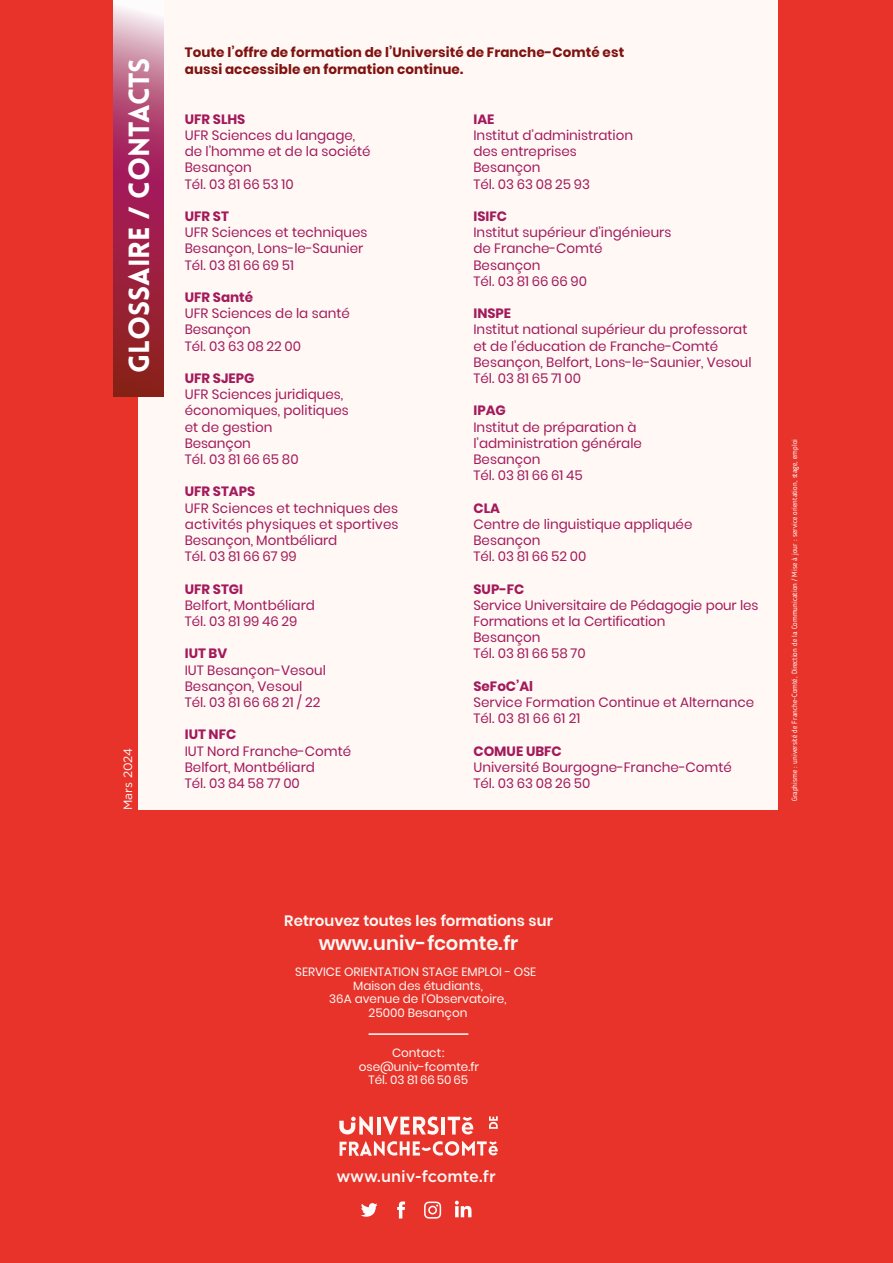
<style>
.page{position:relative;width:893px;height:1263px;background:#e7332a}
.page>*{position:absolute;margin:0;border:0;box-sizing:border-box;transform-origin:0 0}
.t1{font:900 28.5px "Lovelo";color:#fff}
.t2{font:600 19.5px "Poppins";letter-spacing:-.01em;color:#fff8f5}
.t3{font:500 16.2px "Gotham";color:#fff8f5}
.t4{font:600 15px "Poppins";letter-spacing:-.005em;color:#fff8f5}
.t5{font:13.5px/16.2px "Poppins";color:#a21a5b}
.t6{font:700 13.5px "Poppins";color:#a21a5b}
.t7{font:700 13.5px/16.2px "Poppins";letter-spacing:.01em;color:#801210}
.t8{font:12px/13.5px "Poppins";color:#fff8f5;text-align:center}
.t9{font:12px "Gotham";color:#fff}
.t10{font:7.5px "Blogger Sans";color:#fff}
</style>
<div class="page">
<hr style="left:369px;top:1033px;width:99px;height:2px;background:#fff">
<svg style="left:339px;top:1116px;width:159px;height:40px"></svg>
<svg style="left:361px;top:1203px;width:16px;height:14px"></svg>
<svg style="left:397px;top:1201px;width:8px;height:17px"></svg>
<svg style="left:424px;top:1201px;width:17px;height:17px"></svg>
<svg style="left:455px;top:1201px;width:16px;height:16px"></svg>
<div style="left:139px;top:0;width:639px;height:810px;background:#fff8f5"></div>
<svg style="left:114px;top:0;width:49px;height:396px;background:#ab4462"></svg>
<h1 class="t1" style="left:121px;top:373px;width:317px;rotate:-90deg">GLOSSAIRE / CONTACTS</h1>
<p class="t9" style="left:120px;top:810px;width:64px;rotate:-90deg">Mars 2024</p>
<p class="t7" style="left:185px;top:45px;width:441px">Toute l’offre de formation de l’Université de Franche-Comté est aussi accessible en formation continue.</p>
<p class="t6" style="left:185px;top:111px;width:62px">UFR SLHS</p>
<p class="t5" style="left:185px;top:127px;width:187px">UFR Sciences du langage, de l’homme et de la société<br>Besançon<br>Tél. 03 81 66 53 10</p>
<p class="t6" style="left:185px;top:208px;width:46px">UFR ST</p>
<p class="t5" style="left:185px;top:224px;width:184px">UFR Sciences et techniques<br>Besançon, Lons-le-Saunier<br>Tél. 03 81 66 69 51</p>
<p class="t6" style="left:185px;top:289px;width:70px">UFR Santé</p>
<p class="t5" style="left:185px;top:305px;width:167px">UFR Sciences de la santé<br>Besançon<br>Tél. 03 63 08 22 00</p>
<p class="t6" style="left:185px;top:370px;width:71px">UFR SJEPG</p>
<p class="t5" style="left:185px;top:386px;width:166px">UFR Sciences juridiques, économiques, politiques et de gestion<br>Besançon<br>Tél. 03 81 66 65 80</p>
<p class="t6" style="left:185px;top:484px;width:72px">UFR STAPS</p>
<p class="t5" style="left:185px;top:500px;width:215px">UFR Sciences et techniques des activités physiques et sportives<br>Besançon, Montbéliard<br>Tél. 03 81 66 67 99</p>
<p class="t6" style="left:185px;top:581px;width:60px">UFR STGI</p>
<p class="t5" style="left:185px;top:597px;width:132px">Belfort, Montbéliard<br>Tél. 03 81 99 46 29</p>
<p class="t6" style="left:185px;top:646px;width:44px">IUT BV</p>
<p class="t5" style="left:185px;top:662px;width:143px">IUT Besançon-Vesoul<br>Besançon, Vesoul<br>Tél. 03 81 66 68 21 / 22</p>
<p class="t6" style="left:185px;top:727px;width:53px">IUT NFC</p>
<p class="t5" style="left:185px;top:743px;width:168px">IUT Nord Franche-Comté<br>Belfort, Montbéliard<br>Tél. 03 84 58 77 00</p>
<p class="t6" style="left:473px;top:111px;width:23px">IAE</p>
<p class="t5" style="left:473px;top:127px;width:161px">Institut d’administration des entreprises<br>Besançon<br>Tél. 03 63 08 25 93</p>
<p class="t6" style="left:473px;top:208px;width:35px">ISIFC</p>
<p class="t5" style="left:473px;top:224px;width:199px">Institut supérieur d’ingénieurs de Franche-Comté<br>Besançon<br>Tél. 03 81 66 66 90</p>
<p class="t6" style="left:473px;top:306px;width:39px">INSPE</p>
<p class="t5" style="left:473px;top:322px;width:280px">Institut national supérieur du professorat et de l’éducation de Franche-Comté Besançon, Belfort, Lons-le-Saunier, Vesoul Tél. 03 81 65 71 00</p>
<p class="t6" style="left:473px;top:403px;width:34px">IPAG</p>
<p class="t5" style="left:473px;top:419px;width:170px">Institut de préparation à l’administration générale<br>Besançon<br>Tél. 03 81 66 61 45</p>
<p class="t6" style="left:473px;top:500px;width:28px">CLA</p>
<p class="t5" style="left:473px;top:516px;width:221px">Centre de linguistique appliquée<br>Besançon<br>Tél. 03 81 66 52 00</p>
<p class="t6" style="left:473px;top:581px;width:52px">SUP-FC</p>
<p class="t5" style="left:473px;top:597px;width:287px">Service Universitaire de Pédagogie pour les<br>Formations et la Certification<br>Besançon<br>Tél. 03 81 66 58 70</p>
<p class="t6" style="left:473px;top:678px;width:61px">SeFoC’Al</p>
<p class="t5" style="left:473px;top:694px;width:282px">Service Formation Continue et Alternance<br>Tél. 03 81 66 61 21</p>
<p class="t6" style="left:473px;top:743px;width:90px">COMUE UBFC</p>
<p class="t5" style="left:473px;top:759px;width:260px">Université Bourgogne-Franche-Comté<br>Tél. 03 63 08 26 50</p>
<p class="t10" style="left:790px;top:801px;width:364px;rotate:-90deg">Graphisme : université de Franche-Comté, Direction de la Communication / Mise à jour : service orientation, stage, emploi</p>
<p class="t4" style="left:284px;top:912px;width:270px">Retrouvez toutes les formations sur</p>
<h2 class="t2" style="left:319px;top:931px;width:201px">www.univ-fcomte.fr</h2>
<p class="t8" style="left:295px;top:965px;width:243px">SERVICE ORIENTATION STAGE EMPLOI - OSE<br>Maison des étudiants,<br>36A avenue de l’Observatoire,<br>25000 Besançon</p>
<p class="t8" style="left:359px;top:1046px;width:122px">Contact: ose@univ-fcomte.fr<br>Tél. 03 81 665065</p>
<p class="t3" style="left:336px;top:1166px;width:161px">www.univ-fcomte.fr</p>
</div>
